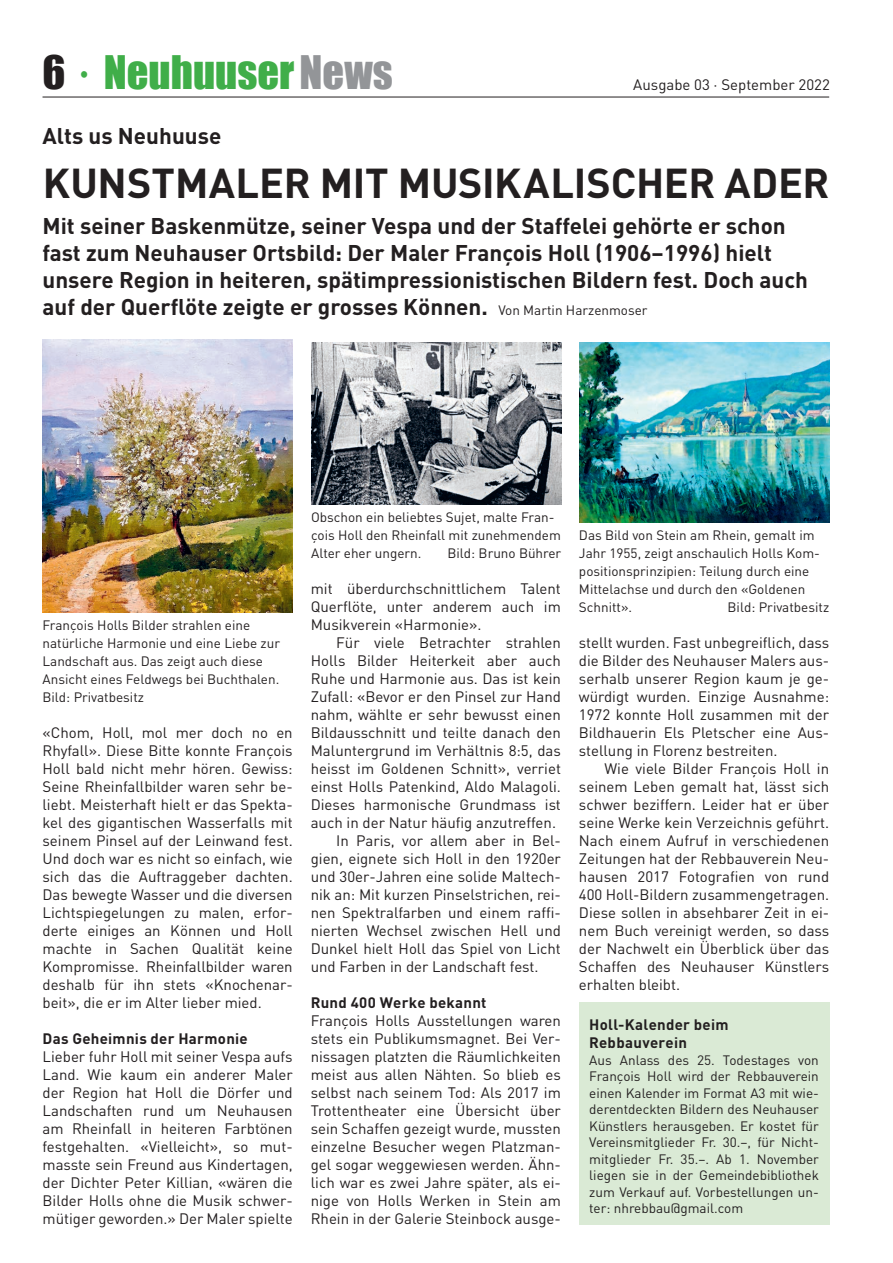
<style>
.page{position:relative;width:893px;height:1263px;background:#fff}
.page>*{position:absolute;margin:0;border:0;box-sizing:border-box;transform-origin:0 0}
.t1{font:42.45px "Impact";color:#40ae49}
.t2{font:700 41.25px "DIN Pro";letter-spacing:-.005em;color:#231f20}
.t3{font:700 22.5px/27px "DIN";color:#231f20}
.t4{font:15px/18px "DIN";color:#231f20;text-align:justify}
.t5{font:700 15px/18px "DIN Pro";letter-spacing:.015em;color:#231f20}
.t6{font:13.5px/18px "DIN";color:#231f20}
.s1{color:#231f20}
.s2{color:#939598}
.s3{font-weight:400;font-size:13.5px}
</style>
<div class="page">
<hr style="left:43px;top:97px;width:786px;height:1px;background:#231f20">
<img style="left:43px;top:340px;width:250px;height:272px">
<div style="left:579px;top:1002px;width:250px;height:222px;background:#daead5"></div>
<img style="left:311px;top:342px;width:250px;height:162px">
<img style="left:580px;top:342px;width:250px;height:180px">
<h1 class="t1" style="left:43px;top:40px;width:352px"><span class="s1">6</span> · Neuhuuser<span class="s2">News</span></h1>
<p class="t4" style="left:633px;top:75px;width:198px">Ausgabe 03 · September 2022</p>
<h3 class="t3" style="left:43px;top:121px;width:180px">Alts us Neuhuuse</h3>
<h2 class="t2" style="left:43px;top:149px;width:788px">KUNSTMALER MIT MUSIKALISCHER ADER</h2>
<p class="t3" style="left:43px;top:211px;width:767px">Mit seiner Baskenmütze, seiner Vespa und der Staffelei gehörte er schon fast zum Neuhauser Ortsbild: Der Maler François Holl (1906–1996) hielt unsere Region in heiteren, spätimpressionistischen Bildern fest. Doch auch auf der Querflöte zeigte er grosses Können. <span class="s3">Von Martin Harzenmoser</span></p>
<p class="t6" style="left:43px;top:616px;width:239px">François Holls Bilder strahlen eine natürliche Harmonie und eine Liebe zur Landschaft aus. Das zeigt auch diese Ansicht eines Feldwegs bei Buchthalen.<br>Bild: Privatbesitz</p>
<p class="t4" style="left:43px;top:723px;width:252px">«Chom, Holl, mol mer doch no en Rhyfall». Diese Bitte konnte François Holl bald nicht mehr hören. Gewiss:<br>Seine Rheinfallbilder waren sehr be&shy;liebt. Meisterhaft hielt er das Spekta&shy;kel des gigantischen Wasserfalls mit seinem Pinsel auf der Leinwand fest.<br>Und doch war es nicht so einfach, wie sich das die Auftraggeber dachten.<br>Das bewegte Wasser und die diversen Lichtspiegelungen zu malen, erfor&shy;derte einiges an Können und Holl machte in Sachen Qualität keine Kompromisse. Rheinfallbilder waren deshalb für ihn stets «Knochenar&shy;beit», die er im Alter lieber mied.</p>
<p class="t5" style="left:43px;top:1028px;width:207px">Das Geheimnis der Harmonie</p>
<p class="t4" style="left:43px;top:1047px;width:252px">Lieber fuhr Holl mit seiner Vespa aufs Land. Wie kaum ein anderer Maler der Region hat Holl die Dörfer und Landschaften rund um Neuhausen am Rheinfall in heiteren Farbtönen festgehalten. «Vielleicht», so mut&shy;masste sein Freund aus Kindertagen, der Dichter Peter Killian, «wären die Bilder Holls ohne die Musik schwer&shy;mütiger geworden.» Der Maler spielte</p>
<p class="t6" style="left:311px;top:508px;width:251px">Obschon ein beliebtes Sujet, malte Fran&shy;çois Holl den Rheinfall mit zunehmendem<br>Alter eher ungern.</p>
<p class="t6" style="left:447px;top:544px;width:115px">Bild: Bruno Bührer</p>
<p class="t4" style="left:311px;top:579px;width:252px">mit überdurchschnittlichem Talent Querflöte, unter anderem auch im Musikverein «Harmonie».</p>
<p class="t4" style="left:336px;top:633px;width:226px">Für viele Betrachter strahlen</p>
<p class="t4" style="left:311px;top:651px;width:252px">Holls Bilder Heiterkeit aber auch</p>
<p class="t4" style="left:311px;top:669px;width:252px">Ruhe und Harmonie aus. Das ist kein</p>
<p class="t4" style="left:311px;top:687px;width:252px">Zufall: «Bevor er den Pinsel zur Hand</p>
<p class="t4" style="left:311px;top:705px;width:252px">nahm, wählte er sehr bewusst einen</p>
<p class="t4" style="left:311px;top:723px;width:252px">Bildausschnitt und teilte danach den</p>
<p class="t4" style="left:311px;top:741px;width:252px">Maluntergrund im Verhältnis 8:5, das</p>
<p class="t4" style="left:311px;top:759px;width:252px">heisst im Goldenen Schnitt», verriet</p>
<p class="t4" style="left:311px;top:777px;width:252px">einst Holls Patenkind, Aldo Malagoli.</p>
<p class="t4" style="left:311px;top:795px;width:252px">Dieses harmonische Grundmass ist</p>
<p class="t4" style="left:311px;top:813px;width:247px">auch in der Natur häufig anzutreffen.</p>
<p class="t4" style="left:336px;top:831px;width:226px">In Paris, vor allem aber in Bel-</p>
<p class="t4" style="left:311px;top:849px;width:252px">gien, eignete sich Holl in den 1920er</p>
<p class="t4" style="left:311px;top:867px;width:252px">und 30er-Jahren eine solide Maltech-</p>
<p class="t4" style="left:311px;top:885px;width:252px">nik an: Mit kurzen Pinselstrichen, rei-</p>
<p class="t4" style="left:311px;top:903px;width:252px">nen Spektralfarben und einem raffi-</p>
<p class="t4" style="left:311px;top:921px;width:252px">nierten Wechsel zwischen Hell und</p>
<p class="t4" style="left:311px;top:939px;width:252px">Dunkel hielt Holl das Spiel von Licht</p>
<p class="t4" style="left:311px;top:957px;width:229px">und Farben in der Landschaft fest.</p>
<p class="t5" style="left:311px;top:992px;width:177px">Rund 400 Werke bekannt</p>
<p class="t4" style="left:311px;top:1011px;width:252px">François Holls Ausstellungen waren stets ein Publikumsmagnet. Bei Ver&shy;nissagen platzten die Räumlichkeiten meist aus allen Nähten. So blieb es selbst nach seinem Tod: Als 2017 im Trottentheater eine Übersicht über sein Schaffen gezeigt wurde, mussten einzelne Besucher wegen Platzman&shy;gel sogar weggewiesen werden. Ähn&shy;lich war es zwei Jahre später, als ei&shy;nige von Holls Werken in Stein am Rhein in der Galerie Steinbock ausge-</p>
<p class="t6" style="left:579px;top:526px;width:242px">Das Bild von Stein am Rhein, gemalt im Jahr 1955, zeigt anschaulich Holls Kom&shy;positionsprinzipien: Teilung durch eine Mittelachse und durch den «Goldenen Schnitt».</p>
<p class="t6" style="left:728px;top:598px;width:103px">Bild: Privatbesitz</p>
<p class="t4" style="left:579px;top:633px;width:252px">stellt wurden. Fast unbegreiflich, dass die Bilder des Neuhauser Malers aus&shy;serhalb unserer Region kaum je ge&shy;würdigt wurden. Einzige Ausnahme:<br>1972 konnte Holl zusammen mit der Bildhauerin Els Pletscher eine Aus&shy;stellung in Florenz bestreiten.</p>
<p class="t4" style="left:579px;top:759px;width:252px;text-indent:26px">Wie viele Bilder François Holl in seinem Leben gemalt hat, lässt sich schwer beziffern. Leider hat er über seine Werke kein Verzeichnis geführt.<br>Nach einem Aufruf in verschiedenen Zeitungen hat der Rebbauverein Neu&shy;hausen 2017 Fotografien von rund 400 Holl-Bildern zusammengetragen.<br>Diese sollen in absehbarer Zeit in ei&shy;nem Buch vereinigt werden, so dass der Nachwelt ein Überblick über das Schaffen des Neuhauser Künstlers erhalten bleibt.</p>
<p class="t5" style="left:589px;top:1014px;width:141px">Holl-Kalender beim<br>Rebbauverein</p>
<p class="t6" style="left:589px;top:1051px;width:231px;line-height:16.5px;text-align:justify">Aus Anlass des 25. Todestages von François Holl wird der Rebbauverein einen Kalender im Format A3 mit wie&shy;derentdeckten Bildern des Neuhauser Künstlers herausgeben. Er kostet für Vereinsmitglieder Fr. 30.–, für Nicht&shy;mitglieder Fr. 35.–. Ab 1. November liegen sie in der Gemeindebibliothek zum Verkauf auf. Vorbestellungen un&shy;ter: nhrebbau@gmail.com</p>
</div>
